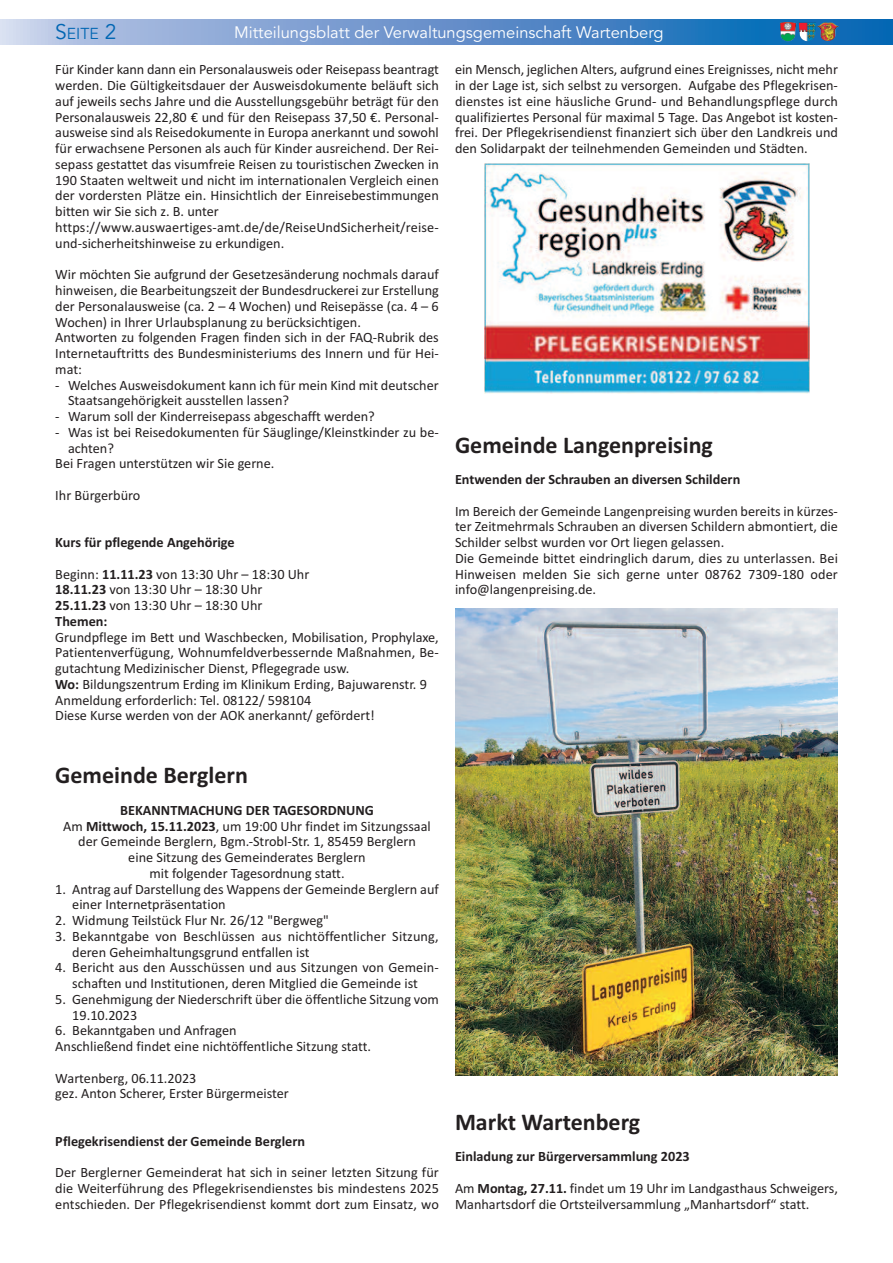
<style>
.page{position:relative;width:893px;height:1263px;background:#fff}
.page>*{position:absolute;margin:0;border:0;box-sizing:border-box;transform-origin:0 0}
.t1{font:700 24px "Calibri";color:#231f20}
.t2{font:16.5px "Avenir";color:#fff}
.t3{font:15.75px "Avenir";color:#0166b3}
.t4{font:14.25px/15.8px "Calibri";color:#231f20}
.t5{font:700 14.25px "Calibri";color:#231f20}
.s1{font-size:21px}
.s2{font-weight:700}
</style>
<div class="page">
<svg style="left:0;top:19px;width:893px;height:26px;background:#6595cc"></svg>
<img style="left:799px;top:22px;width:40px;height:19px">
<img style="left:780px;top:22px;width:16px;height:19px">
<img style="left:485px;top:164px;width:325px;height:229px">
<img style="left:455px;top:609px;width:383px;height:466px">
<p class="t3" style="left:55px;top:24px;width:63px"><span class="s1">S</span>EITE <span class="s1">2</span></p>
<p class="t2" style="left:234px;top:22px;width:431px">Mitteilungsblatt der Verwaltungsgemeinschaft Wartenberg</p>
<p class="t4" style="left:55px;top:62px;width:385px">Für Kinder kann dann ein Personalausweis oder Reisepass beantragt werden. Die Gültigkeitsdauer der Ausweisdokumente beläuft sich auf jeweils sechs Jahre und die Ausstellungsgebühr beträgt für den Personalausweis 22,80 € und für den Reisepass 37,50 €. Personal&shy;ausweise sind als Reisedokumente in Europa anerkannt und sowohl für erwachsene Personen als auch für Kinder ausreichend. Der Rei&shy;sepass gestattet das visumfreie Reisen zu touristischen Zwecken in 190 Staaten weltweit und nicht im internationalen Vergleich einen der vordersten Plätze ein. Hinsichtlich der Einreisebestimmungen bitten wir Sie sich z. B. unter https://www.auswaertiges-amt.de/de/ReiseUndSicherheit/reise&shy;und-sicherheitshinweise zu erkundigen.</p>
<p class="t4" style="left:55px;top:266px;width:385px">Wir möchten Sie aufgrund der Gesetzesänderung nochmals darauf hinweisen, die Bearbeitungszeit der Bundesdruckerei zur Erstellung der Personalausweise (ca. 2 – 4 Wochen) und Reisepässe (ca. 4 – 6<br>Wochen) in Ihrer Urlaubsplanung zu berücksichtigen.<br>Antworten zu folgenden Fragen finden sich in der FAQ-Rubrik des Internetauftritts des Bundesministeriums des Innern und für Hei&shy;mat:</p>
<p class="t4" style="left:68px;top:377px;width:372px;text-indent:-13px">- Welches Ausweisdokument kann ich für mein Kind mit deutscher<br>Staatsangehörigkeit ausstellen lassen?</p>
<p class="t4" style="left:55px;top:408px;width:321px">- Warum soll der Kinderreisepass abgeschafft werden?</p>
<p class="t4" style="left:55px;top:424px;width:385px">- Was ist bei Reisedokumenten für Säuglinge/Kleinstkinder zu be-</p>
<p class="t4" style="left:68px;top:440px;width:48px">achten?</p>
<p class="t4" style="left:55px;top:455px;width:221px">Bei Fragen unterstützen wir Sie gerne.</p>
<p class="t4" style="left:55px;top:487px;width:87px">Ihr Bürgerbüro</p>
<p class="t5" style="left:55px;top:534px;width:181px">Kurs für pflegende Angehörige</p>
<p class="t4" style="left:55px;top:566px;width:256px">Beginn: <span class="s2">11.11.23</span> von 13:30 Uhr – 18:30 Uhr<br><span class="s2">18.11.23</span> von 13:30 Uhr – 18:30 Uhr<br><span class="s2">25.11.23</span> von 13:30 Uhr – 18:30 Uhr<br><span class="s2">Themen:</span></p>
<p class="t4" style="left:55px;top:629px;width:385px">Grundpflege im Bett und Waschbecken, Mobilisation, Prophylaxe, Patientenverfügung, Wohnumfeldverbessernde Maßnahmen, Be&shy;gutachtung Medizinischer Dienst, Pflegegrade usw.<br><span class="s2">Wo:</span> Bildungszentrum Erding im Klinikum Erding, Bajuwarenstr. 9<br>Anmeldung erforderlich: Tel. 08122/ 598104<br>Diese Kurse werden von der AOK anerkannt/ gefördert!</p>
<p class="t4" style="left:455px;top:62px;width:384px;text-align:justify">ein Mensch, jeglichen Alters, aufgrund eines Ereignisses, nicht mehr in der Lage ist, sich selbst zu versorgen. Aufgabe des Pflegekrisen&shy;dienstes ist eine häusliche Grund- und Behandlungspflege durch qualifiziertes Personal für maximal 5 Tage. Das Angebot ist kosten&shy;frei. Der Pflegekrisendienst finanziert sich über den Landkreis und den Solidarpakt der teilnehmenden Gemeinden und Städten.</p>
<h1 class="t1" style="left:455px;top:430px;width:259px">Gemeinde Langenpreising</h1>
<p class="t5" style="left:455px;top:471px;width:287px">Entwenden der Schrauben an diversen Schildern</p>
<p class="t4" style="left:455px;top:503px;width:384px">Im Bereich der Gemeinde Langenpreising wurden bereits in kürzes&shy;ter Zeitmehrmals Schrauben an diversen Schildern abmontiert, die Schilder selbst wurden vor Ort liegen gelassen.<br>Die Gemeinde bittet eindringlich darum, dies zu unterlassen. Bei Hinweisen melden Sie sich gerne unter 08762 7309-180 oder info@langenpreising.de.</p>
<h1 class="t1" style="left:55px;top:761px;width:194px">Gemeinde Berglern</h1>
<p class="t4" style="left:63px;top:802px;width:369px;text-align:center"><span class="s2">BEKANNTMACHUNG DER TAGESORDNUNG<br></span>Am <span class="s2">Mittwoch, 15.11.2023</span>, um 19:00 Uhr findet im Sitzungssaal der Gemeinde Berglern, Bgm.-Strobl-Str. 1, 85459 Berglern<br>eine Sitzung des Gemeinderates Berglern<br>mit folgender Tagesordnung statt.</p>
<p class="t4" style="left:72px;top:881px;width:368px;text-indent:-17px">1. Antrag auf Darstellung des Wappens der Gemeinde Berglern auf einer Internetpräsentation</p>
<p class="t4" style="left:55px;top:912px;width:275px">2. Widmung Teilstück Flur Nr. 26/12 "Bergweg"</p>
<p class="t4" style="left:72px;top:928px;width:368px;text-indent:-17px">3. Bekanntgabe von Beschlüssen aus nichtöffentlicher Sitzung, deren Geheimhaltungsgrund entfallen ist</p>
<p class="t4" style="left:55px;top:959px;width:385px;text-align:center">4. Bericht aus den Ausschüssen und aus Sitzungen von Gemein&shy;schaften und Institutionen, deren Mitglied die Gemeinde ist</p>
<p class="t4" style="left:72px;top:991px;width:368px;text-indent:-17px">5. Genehmigung der Niederschrift über die öffentliche Sitzung vom<br>19.10.2023</p>
<p class="t4" style="left:55px;top:1022px;width:317px">6. Bekanntgaben und Anfragen<br>Anschließend findet eine nichtöffentliche Sitzung statt.</p>
<p class="t4" style="left:55px;top:1070px;width:235px">Wartenberg, 06.11.2023<br>gez. Anton Scherer, Erster Bürgermeister</p>
<p class="t5" style="left:55px;top:1132px;width:251px">Pflegekrisendienst der Gemeinde Berglern</p>
<p class="t4" style="left:55px;top:1164px;width:385px;text-align:justify">Der Berglerner Gemeinderat hat sich in seiner letzten Sitzung für die Weiterführung des Pflegekrisendienstes bis mindestens 2025 entschieden. Der Pflegekrisendienst kommt dort zum Einsatz, wo</p>
<h1 class="t1" style="left:455px;top:1107px;width:187px">Markt Wartenberg</h1>
<p class="t5" style="left:455px;top:1148px;width:236px">Einladung zur Bürgerversammlung 2023</p>
<p class="t4" style="left:455px;top:1180px;width:384px">Am <span class="s2">Montag, 27.11.</span> findet um 19 Uhr im Landgasthaus Schweigers,<br>Manhartsdorf die Ortsteilversammlung „Manhartsdorf“ statt.</p>
</div>
